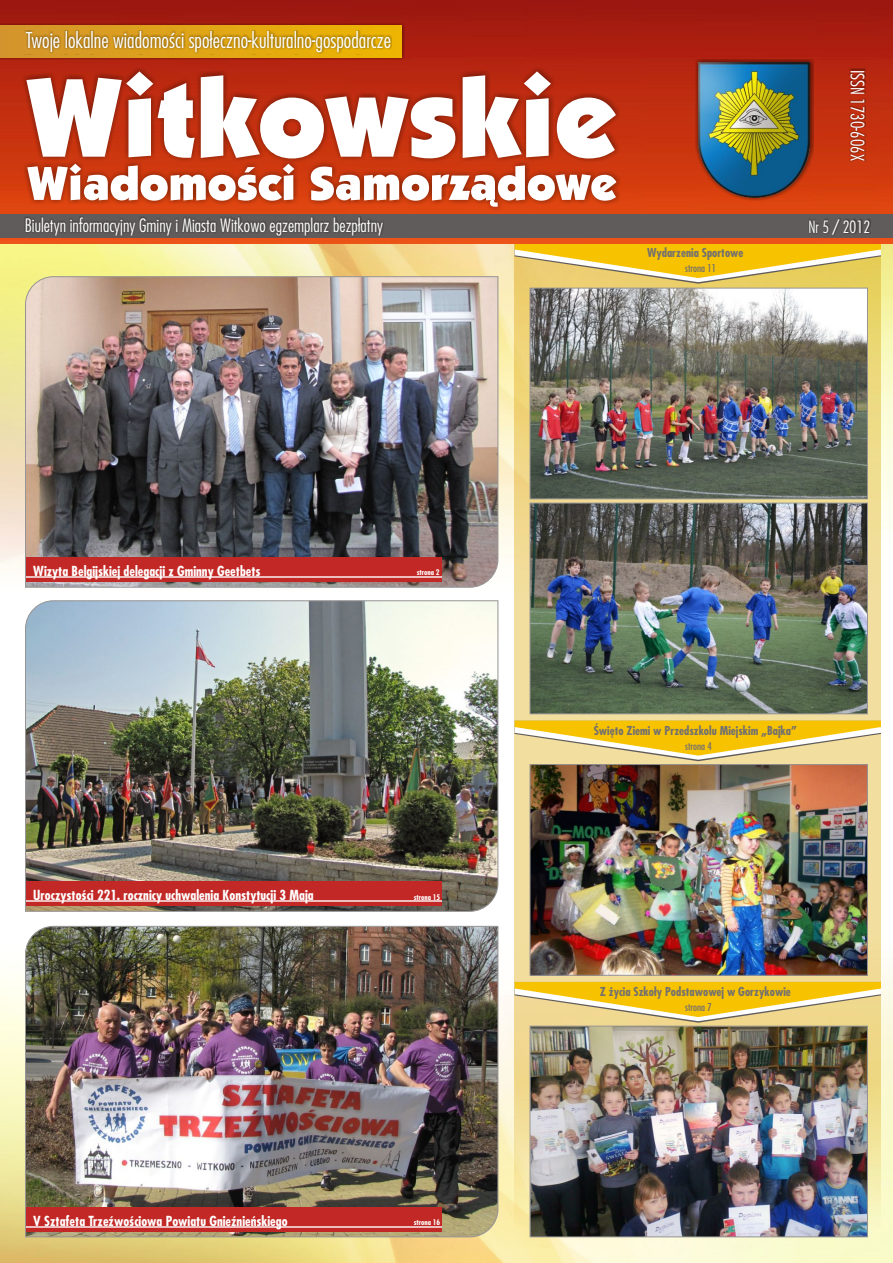
<style>
.page{position:relative;width:893px;height:1263px;background:#fff}
.page>*{position:absolute;margin:0;border:0;box-sizing:border-box;transform-origin:0 0}
.t1{font:300 21.3px "Fujiyama";color:#fff}
.t2{font:300 18px "Fujiyama";color:#fff}
.t3{font:300 16.5px "Fujiyama";color:#fff}
.t4{font:700 13.5px "Fujiyama";color:#fff}
.t5{font:700 12px "Fujiyama";color:#737070}
.t6{font:10.5px "Fujiyama";color:#737070}
.t7{font:700 7.5px "Fujiyama";color:#fff}
.s1{font-weight:400}
</style>
<div class="page">
<img style="left:0;top:243px;width:893px;height:1020px">
<svg style="left:515px;top:284px;width:366px;height:958px;background:#eeda95"></svg>
<img style="left:532px;top:290px;width:334px;height:207px">
<div style="left:530px;top:288px;width:338px;height:211px;border:1px solid #969494"></div>
<img style="left:532px;top:505px;width:334px;height:207px">
<div style="left:530px;top:503px;width:338px;height:211px;border:1px solid #969494"></div>
<img style="left:0;top:0;width:893px;height:243px">
<div style="left:0;top:214px;width:893px;height:24px;background:#615c5c"></div>
<div style="left:695px;top:59px;width:118px;height:142px;background:#1f1a17;opacity:.71"></div>
<img style="left:698px;top:63px;width:112px;height:101px">
<div style="left:849px;top:68px;width:16px;height:94px;background:#1f1a17;opacity:.49"></div>
<div style="left:0;top:23px;width:404px;height:37px;background:#1f1a17;opacity:.49"></div>
<div style="left:0;top:25px;width:402px;height:33px;background:linear-gradient(to right,#d3942d,#eeb600)"></div>
<div style="left:24px;top:30px;width:368px;height:24px;background:#1f1a17;opacity:.49"></div>
<div style="left:22px;top:67px;width:598px;height:144px;background:#1f1a17;opacity:.49"></div>
<svg style="left:26px;top:71px;width:590px;height:87px"></svg>
<svg style="left:27px;top:164px;width:854px;height:120px"></svg>
<img style="left:25px;top:925px;width:474px;height:312px">
<div style="left:26px;top:1207px;width:416px;height:25px;background:#c22926"></div>
<hr style="left:26px;top:1226px;width:416px;height:1px;background:#ecbebd">
<img style="left:532px;top:766px;width:334px;height:208px">
<div style="left:530px;top:764px;width:338px;height:212px;border:1px solid #969494"></div>
<img style="left:532px;top:1028px;width:334px;height:207px">
<div style="left:530px;top:1026px;width:338px;height:211px;border:1px solid #969494"></div>
<img style="left:25px;top:600px;width:474px;height:312px">
<div style="left:26px;top:881px;width:416px;height:25px;background:#c22926"></div>
<hr style="left:26px;top:901px;width:416px;height:1px;background:#ecbebd">
<img style="left:25px;top:276px;width:474px;height:312px">
<div style="left:26px;top:557px;width:416px;height:25px;background:#c22926"></div>
<hr style="left:26px;top:577px;width:416px;height:1px;background:#ecbebd">
<svg style="left:515px;top:720px;width:366px;height:41px;background:#f1cf57"></svg>
<svg style="left:515px;top:982px;width:366px;height:41px;background:#f0cd52"></svg>
<h1 class="t1" style="left:26px;top:32px;width:367px">Twoje lokalne wiadomości społeczno-kulturalno-gospodarcze</h1>
<h2 class="t2" style="left:865px;top:70px;width:93px;rotate:90deg">ISSN 1730-606X</h2>
<h2 class="t2" style="left:25px;top:218px;width:360px">Biuletyn informacyjny Gminy i Miasta Witkowo egzemplarz bezpłatny</h2>
<p class="t3" style="left:808px;top:220px;width:63px">Nr 5 <span class="s1">/</span> 2012</p>
<p class="t4" style="left:33px;top:566px;width:229px">Wizyta Belgijskiej delegacji z Gminny Geetbets</p>
<p class="t7" style="left:417px;top:570px;width:24px">strona 2</p>
<p class="t4" style="left:33px;top:890px;width:282px">Uroczystości 221. rocznicy uchwalenia Konstytucji 3 Maja</p>
<p class="t7" style="left:414px;top:894px;width:28px">strona 15</p>
<p class="t4" style="left:33px;top:1215px;width:256px">V Sztafeta Trzeźwościowa Powiatu Gnieźnieńskiego</p>
<p class="t7" style="left:414px;top:1219px;width:28px">strona 16</p>
<p class="t5" style="left:647px;top:248px;width:98px">Wydarzenia Sportowe</p>
<p class="t6" style="left:685px;top:264px;width:32px">strona 11</p>
<p class="t5" style="left:594px;top:726px;width:205px">Święto Ziemi w Przedszkolu Miejskim „Bajka”</p>
<p class="t6" style="left:685px;top:741px;width:28px">strona 4</p>
<p class="t5" style="left:600px;top:987px;width:192px">Z życia Szkoły Podstawowej w Gorzykowie</p>
<p class="t6" style="left:685px;top:1003px;width:28px">strona 7</p>
</div>
